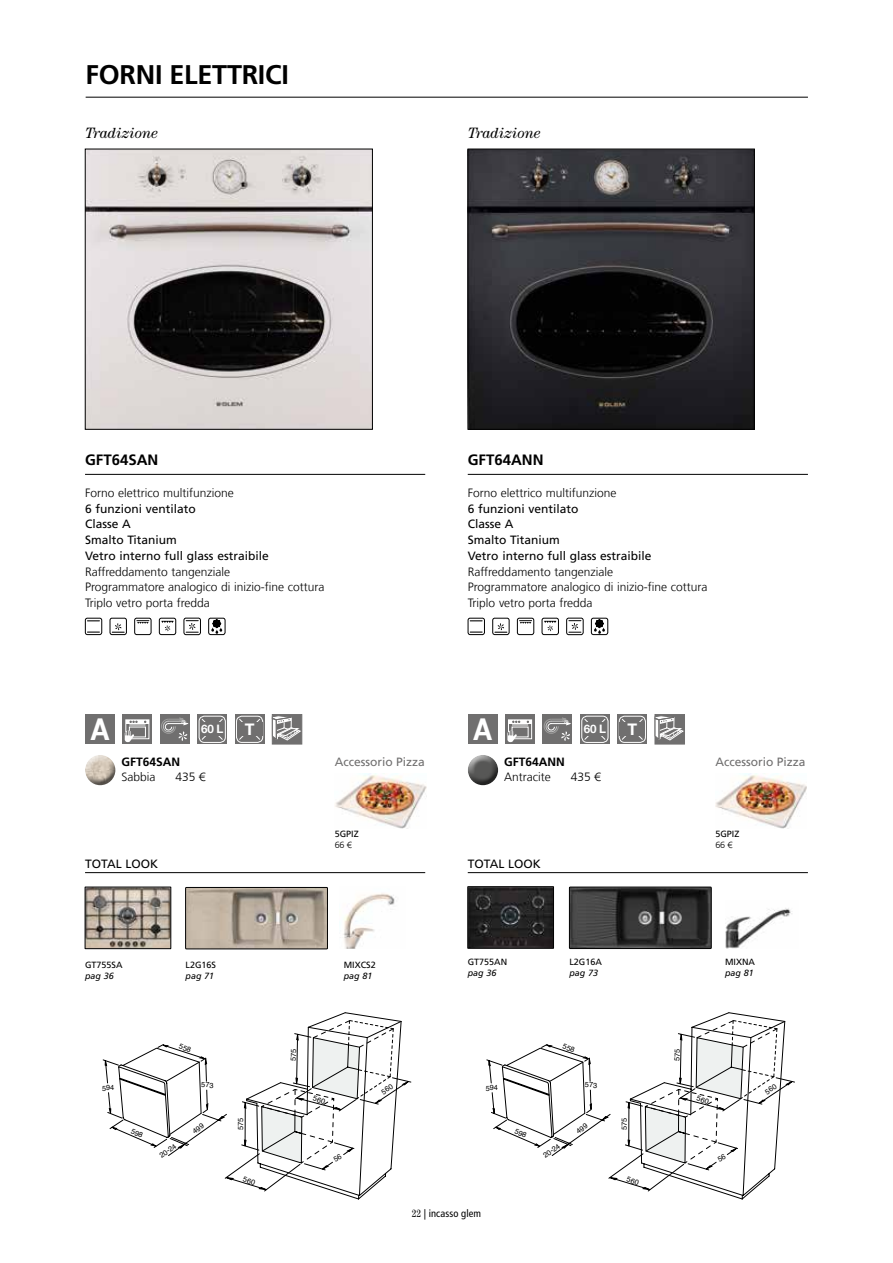
<style>
.page{position:relative;width:893px;height:1263px;background:#fff}
.page>*{position:absolute;margin:0;border:0;box-sizing:border-box;transform-origin:0 0}
.t1{font:700 30px "Helvetica Neue LT Com";color:#fff;scale:.9 1}
.t2{font:700 27px "Frutiger LT Com";letter-spacing:-.01em;color:#000}
.t3{font:700 15.9px "Helvetica Neue LT Com";color:#fff}
.t4{font:italic 15px "Century Std";letter-spacing:-.01em;color:#000}
.t5{font:700 15px "Frutiger LT Com";color:#000}
.t6{font:300 12px/15.8px "Frutiger LT Com";color:#000}
.t7{font:12px/15.8px "Frutiger LT Com";color:#000}
.t8{font:12px "Frutiger LT Com";color:#706f6f}
.t9{font:700 12px "Frutiger LT Com";color:#000}
.t10{font:700 11.7px "Helvetica Neue LT Com";color:#fff}
.t11{font:condensed 10.5px "Frutiger LT Com";letter-spacing:.01em;color:#000}
.t12{font:9px "Frutiger LT Com";color:#000}
.t13{font:italic 9px "Frutiger LT Com";color:#000}
.t14{font:300 9px "Frutiger LT Com";color:#000}
.t15{font:7.35px "Helvetica";color:#000}
.s1{font-family:"Century Std"}
</style>
<div class="page">
<div style="left:122px;top:714px;width:30px;height:30px;background:#706f6f"></div>
<div style="left:125px;top:719px;width:24px;height:20px;border:1px solid #fff"></div>
<hr style="left:126px;top:720px;width:23px;height:3px;background:#fff">
<svg style="left:125px;top:721px;width:21px;height:21px"></svg>
<div style="left:505px;top:714px;width:30px;height:30px;background:#706f6f"></div>
<div style="left:508px;top:719px;width:24px;height:20px;border:1px solid #fff"></div>
<hr style="left:509px;top:720px;width:22px;height:3px;background:#fff">
<svg style="left:507px;top:721px;width:22px;height:21px"></svg>
<div style="left:160px;top:714px;width:30px;height:30px;background:#706f6f"></div>
<svg style="left:161px;top:717px;width:28px;height:24px"></svg>
<div style="left:543px;top:714px;width:29px;height:30px;background:#706f6f"></div>
<svg style="left:543px;top:717px;width:28px;height:24px"></svg>
<svg style="left:235px;top:714px;width:29px;height:30px"></svg>
<svg style="left:238px;top:718px;width:23px;height:23px"></svg>
<div style="left:236px;top:716px;width:27px;height:27px;border:1px solid #fff;border-radius:5px"></div>
<div style="left:237px;top:723px;width:25px;height:13px;background:#706f6f"></div>
<svg style="left:617px;top:714px;width:30px;height:30px"></svg>
<svg style="left:621px;top:718px;width:23px;height:23px"></svg>
<div style="left:619px;top:716px;width:27px;height:27px;border:1px solid #fff;border-radius:5px"></div>
<div style="left:620px;top:723px;width:25px;height:13px;background:#706f6f"></div>
<div style="left:85px;top:714px;width:30px;height:30px;background:#706f6f"></div>
<div style="left:468px;top:714px;width:29px;height:30px;background:#706f6f"></div>
<svg style="left:197px;top:714px;width:30px;height:30px"></svg>
<svg style="left:201px;top:718px;width:22px;height:22px"></svg>
<div style="left:199px;top:716px;width:27px;height:27px;border:1px solid #fff;border-radius:5px"></div>
<div style="left:201px;top:723px;width:23px;height:13px;background:#706f6f"></div>
<svg style="left:580px;top:714px;width:30px;height:30px"></svg>
<svg style="left:584px;top:718px;width:22px;height:22px"></svg>
<div style="left:581px;top:716px;width:27px;height:27px;border:1px solid #fff;border-radius:5px"></div>
<div style="left:583px;top:723px;width:23px;height:13px;background:#706f6f"></div>
<img style="left:87px;top:889px;width:82px;height:58px">
<div style="left:85px;top:887px;width:86px;height:62px;border:1px solid #000"></div>
<hr style="left:85px;top:474px;width:340px;height:1px;background:#000">
<hr style="left:468px;top:474px;width:340px;height:1px;background:#000">
<img style="left:87px;top:151px;width:284px;height:276px">
<div style="left:85px;top:149px;width:288px;height:280px;border:1px solid #000"></div>
<img style="left:470px;top:151px;width:283px;height:276px">
<div style="left:468px;top:149px;width:287px;height:280px;border:1px solid #000"></div>
<img style="left:470px;top:889px;width:82px;height:57px">
<div style="left:468px;top:887px;width:86px;height:61px;border:1px solid #000"></div>
<img style="left:725px;top:908px;width:67px;height:40px">
<img style="left:187px;top:889px;width:139px;height:58px">
<div style="left:185px;top:887px;width:143px;height:62px;border:1px solid #000"></div>
<img style="left:571px;top:889px;width:138px;height:58px">
<div style="left:569px;top:887px;width:142px;height:62px;border:1px solid #000"></div>
<img style="left:343px;top:893px;width:52px;height:56px">
<hr style="left:86px;top:97px;width:722px;height:1px;background:#000">
<svg style="left:183px;top:617px;width:18px;height:18px"></svg>
<svg style="left:208px;top:617px;width:18px;height:18px"></svg>
<svg style="left:84px;top:617px;width:19px;height:18px"></svg>
<svg style="left:109px;top:617px;width:18px;height:18px"></svg>
<svg style="left:158px;top:617px;width:19px;height:18px"></svg>
<svg style="left:134px;top:617px;width:18px;height:18px"></svg>
<svg style="left:566px;top:617px;width:18px;height:18px"></svg>
<svg style="left:590px;top:617px;width:19px;height:18px"></svg>
<svg style="left:467px;top:617px;width:18px;height:18px"></svg>
<svg style="left:492px;top:617px;width:18px;height:18px"></svg>
<svg style="left:541px;top:617px;width:18px;height:18px"></svg>
<svg style="left:516px;top:617px;width:19px;height:18px"></svg>
<hr style="left:85px;top:872px;width:340px;height:1px;background:#000">
<hr style="left:468px;top:872px;width:340px;height:1px;background:#000">
<div style="left:83px;top:754px;width:33px;height:24px;background:#fff;opacity:.7"></div>
<div style="left:83px;top:759px;width:33px;height:29px;background:#000;opacity:.6"></div>
<div style="left:466px;top:754px;width:33px;height:24px;background:#fff;opacity:.7"></div>
<div style="left:466px;top:759px;width:33px;height:29px;background:#000;opacity:.6"></div>
<img style="left:335px;top:773px;width:91px;height:55px">
<img style="left:715px;top:773px;width:92px;height:55px">
<div style="left:272px;top:714px;width:30px;height:30px;background:#706f6f"></div>
<svg style="left:272px;top:715px;width:29px;height:26px"></svg>
<div style="left:655px;top:714px;width:30px;height:30px;background:#706f6f"></div>
<svg style="left:654px;top:715px;width:30px;height:26px"></svg>
<svg style="left:103px;top:1012px;width:308px;height:187px"></svg>
<svg style="left:487px;top:1012px;width:308px;height:187px"></svg>
<h2 class="t2" style="left:86px;top:59px;width:205px">FORNI ELETTRICI</h2>
<p class="t4" style="left:85px;top:124px;width:74px">Tradizione</p>
<p class="t4" style="left:468px;top:124px;width:74px">Tradizione</p>
<p class="t5" style="left:85px;top:451px;width:75px">GFT64SAN</p>
<p class="t6" style="left:85px;top:485px;width:150px">Forno elettrico multifunzione</p>
<p class="t7" style="left:85px;top:501px;width:185px">6 funzioni ventilato<br>Classe A<br>Smalto Titanium<br>Vetro interno full glass estraibile</p>
<p class="t6" style="left:85px;top:564px;width:241px">Raffreddamento tangenziale<br>Programmatore analogico di inizio-fine cottura<br>Triplo vetro porta fredda</p>
<p class="t5" style="left:468px;top:451px;width:77px">GFT64ANN</p>
<p class="t6" style="left:468px;top:485px;width:150px">Forno elettrico multifunzione</p>
<p class="t7" style="left:468px;top:501px;width:185px">6 funzioni ventilato<br>Classe A<br>Smalto Titanium<br>Vetro interno full glass estraibile</p>
<p class="t6" style="left:468px;top:564px;width:241px">Raffreddamento tangenziale<br>Programmatore analogico di inizio-fine cottura<br>Triplo vetro porta fredda</p>
<h1 class="t1" style="left:91px;top:710px;width:22px">A</h1>
<p class="t10" style="left:201px;top:722px;width:24px">60 L</p>
<h3 class="t3" style="left:245px;top:719px;width:11px">T</h3>
<h1 class="t1" style="left:473px;top:710px;width:22px">A</h1>
<p class="t10" style="left:584px;top:722px;width:24px">60 L</p>
<h3 class="t3" style="left:627px;top:719px;width:11px">T</h3>
<p class="t9" style="left:121px;top:754px;width:60px">GFT64SAN</p>
<p class="t6" style="left:121px;top:769px;width:36px">Sabbia</p>
<p class="t6" style="left:176px;top:769px;width:32px">435 €</p>
<p class="t8" style="left:335px;top:754px;width:92px">Accessorio Pizza</p>
<p class="t8" style="left:715px;top:754px;width:92px">Accessorio Pizza</p>
<p class="t9" style="left:504px;top:754px;width:62px">GFT64ANN</p>
<p class="t6" style="left:504px;top:769px;width:48px">Antracite</p>
<p class="t6" style="left:571px;top:769px;width:32px">435 €</p>
<p class="t12" style="left:335px;top:829px;width:26px">5GPIZ</p>
<p class="t14" style="left:335px;top:839px;width:19px">66 €</p>
<p class="t12" style="left:715px;top:829px;width:26px">5GPIZ</p>
<p class="t14" style="left:715px;top:839px;width:19px">66 €</p>
<p class="t7" style="left:85px;top:856px;width:75px">TOTAL LOOK</p>
<p class="t7" style="left:468px;top:856px;width:75px">TOTAL LOOK</p>
<p class="t12" style="left:85px;top:959px;width:39px">GT755SA</p>
<p class="t13" style="left:85px;top:970px;width:30px">pag 36</p>
<p class="t12" style="left:185px;top:959px;width:32px">L2G16S</p>
<p class="t13" style="left:185px;top:970px;width:30px">pag 71</p>
<p class="t12" style="left:344px;top:959px;width:34px">MIXCS2</p>
<p class="t13" style="left:344px;top:970px;width:30px">pag 81</p>
<p class="t12" style="left:468px;top:957px;width:41px">GT755AN</p>
<p class="t13" style="left:468px;top:968px;width:30px">pag 36</p>
<p class="t12" style="left:569px;top:957px;width:34px">L2G16A</p>
<p class="t13" style="left:569px;top:968px;width:30px">pag 73</p>
<p class="t15" style="left:102px;top:1082px;width:14px">594</p>
<p class="t15" style="left:157px;top:1151px;width:20px;rotate:-36deg">20-24</p>
<p class="t15" style="left:486px;top:1082px;width:14px">594</p>
<p class="t11" style="left:412px;top:1208px;width:71px"><span class="s1">22</span> | incasso glem</p>
<p class="t15" style="left:541px;top:1151px;width:20px;rotate:-36deg">20-24</p>
<p class="t12" style="left:725px;top:957px;width:31px">MIXNA</p>
<p class="t13" style="left:725px;top:968px;width:30px">pag 81</p>
</div>
